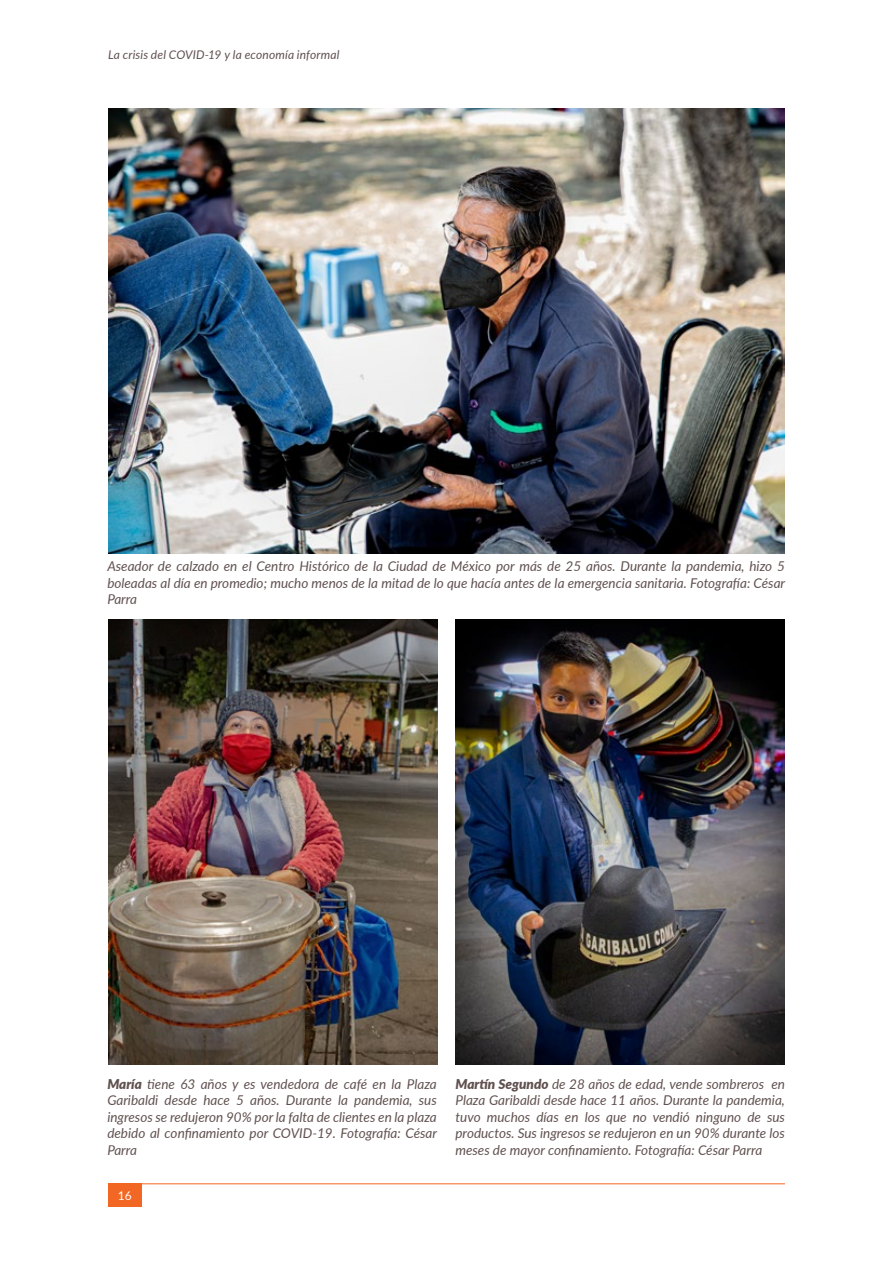
<style>
.page{position:relative;width:893px;height:1263px;background:#fff}
.page>*{position:absolute;margin:0;border:0;box-sizing:border-box;transform-origin:0 0}
.t1{font:italic 13.5px/16.5px "Lato";color:#60514f;text-align:justify}
.t2{font:italic 12px "Lato";letter-spacing:.015em;color:#60514f}
.t3{font:12px "Lato";color:#fff}
.s1{font-weight:900}
</style>
<div class="page">
<div style="left:108px;top:1183px;width:34px;height:24px;background:#f26724"></div>
<hr style="left:108px;top:1183px;width:677px;height:1px;background:#f26724">
<img style="left:108px;top:108px;width:677px;height:445px">
<img style="left:108px;top:619px;width:329px;height:445px">
<img style="left:455px;top:619px;width:330px;height:445px">
<p class="t2" style="left:108px;top:50px;width:233px">La crisis del COVID-19 y la economía informal</p>
<p class="t1" style="left:107px;top:557px;width:679px">Aseador de calzado en el Centro Histórico de la Ciudad de México por más de 25 años. Durante la pandemia, hizo 5 boleadas al día en promedio; mucho menos de la mitad de lo que hacía antes de la emergencia sanitaria. Fotografía: César Parra</p>
<p class="t1" style="left:107px;top:1075px;width:331px"><span class="s1">María</span> tiene 63 años y es vendedora de café en la Plaza Garibaldi desde hace 5 años. Durante la pandemia, sus ingresos se redujeron 90% por la falta de clientes en la plaza debido al confinamiento por COVID-19. Fotografía: César Parra</p>
<p class="t1" style="left:455px;top:1075px;width:331px"><span class="s1">Martín Segundo</span> de 28 años de edad, vende sombreros en Plaza Garibaldi desde hace 11 años. Durante la pandemia, tuvo muchos días en los que no vendió ninguno de sus productos. Sus ingresos se redujeron en un 90% durante los meses de mayor confinamiento. Fotografía: César Parra</p>
<p class="t3" style="left:118px;top:1190px;width:15px">16</p>
</div>
